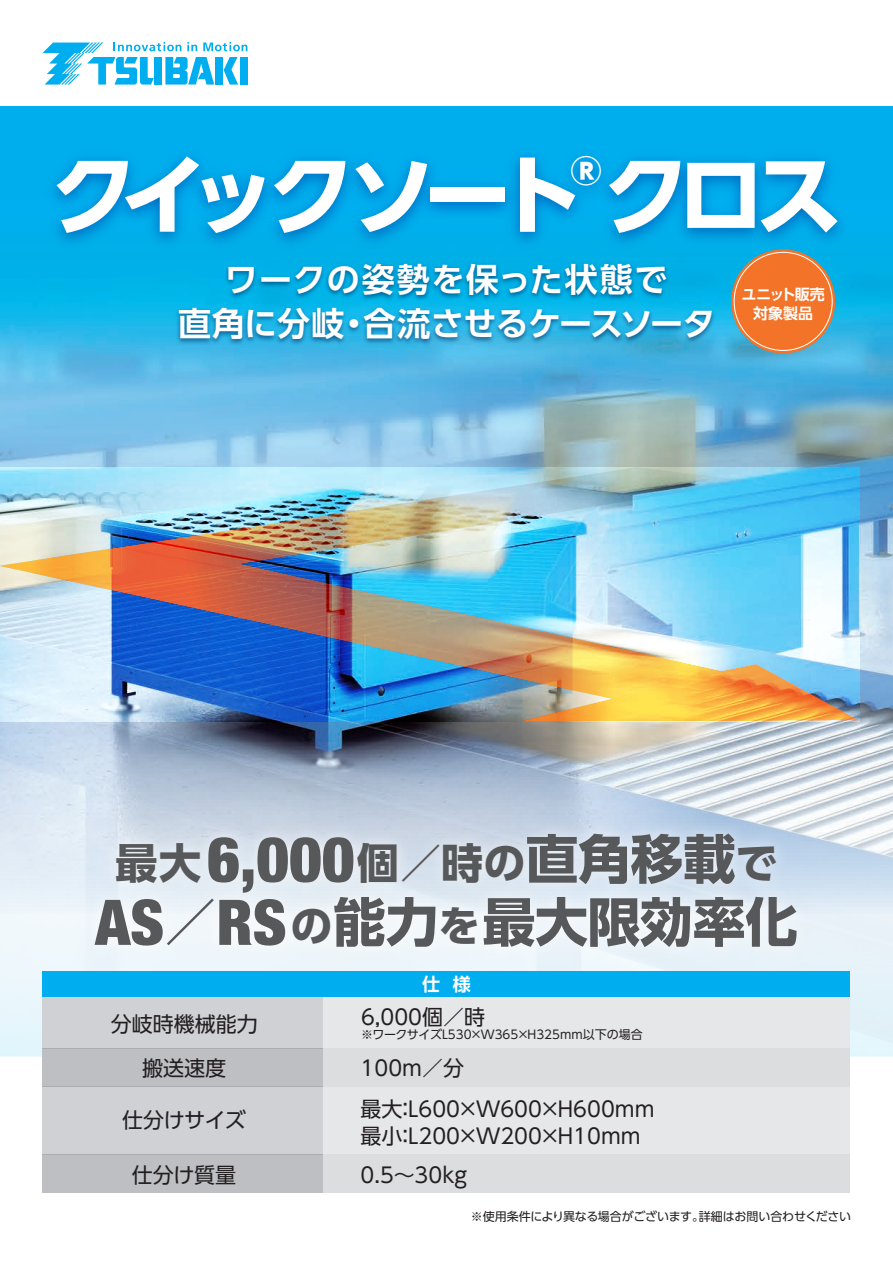
<style>
.page{position:relative;width:893px;height:1263px;background:#fff}
.page>*{position:absolute;margin:0;border:0;box-sizing:border-box;transform-origin:0 0}
.t1{font:700 87px "UD Shin Go Pro";letter-spacing:-.12em;color:#fff}
.t2{font:700 52.5px "UD Shin Go Pro";color:#57585a}
.t3{font:700 42px "UD Shin Go Pro";color:#57585a}
.t4{font:700 35.55px "UD Shin Go Pro";color:#fff}
.t5{font:700 33px/43.5px "UD Shin Go Pro De";letter-spacing:.02em;color:#fff;text-align:center}
.t6{font:21px/40.8px "UD Shin Go Pro";color:#231f20}
.t7{font:700 18px "UD Shin Go Pro De";color:#fff}
.t8{font:700 15px/19.5px "UD Shin Go Pro De";letter-spacing:-.005em;color:#fff;text-align:center}
.t9{font:12px "UD Shin Go Pro";letter-spacing:-.02em;color:#231f20}
.t10{font:12px "UD Shin Go Pro";color:#231f20}
.s1{font-family:"Helvetica Neue";font-weight:900;font-stretch:condensed;font-size:63px}
.s2{font-size:52.5px}
.s3{font-size:42px}
</style>
<div class="page">
<img style="left:0;top:45px;width:893px;height:1012px">
<div style="left:240px;top:57px;width:8px;height:28px;background:#00aeef"></div>
<svg style="left:43px;top:42px;width:204px;height:43px"></svg>
<img style="left:0;top:467px;width:860px;height:76px">
<img style="left:0;top:543px;width:860px;height:179px">
<img style="left:31px;top:93px;width:830px;height:192px">
<img style="left:172px;top:259px;width:552px;height:98px">
<img style="left:72px;top:802px;width:748px;height:169px">
<div style="left:43px;top:971px;width:807px;height:26px;background:#00aeef"></div>
<div style="left:43px;top:997px;width:807px;height:51px;background:#e6e7e9"></div>
<div style="left:43px;top:1086px;width:807px;height:68px;background:#e6e7e9"></div>
<div style="left:43px;top:1048px;width:807px;height:38px;background:#dcdddf"></div>
<div style="left:43px;top:1154px;width:807px;height:39px;background:#dcdddf"></div>
<div style="left:43px;top:997px;width:280px;height:51px;background:#cfd1d4"></div>
<div style="left:43px;top:1086px;width:280px;height:68px;background:#cfd1d4"></div>
<div style="left:43px;top:1048px;width:280px;height:38px;background:#bdbfc3"></div>
<div style="left:43px;top:1154px;width:280px;height:39px;background:#bdbfc3"></div>
<div style="left:731px;top:249px;width:104px;height:104px;background:#f37328;border-radius:50%"></div>
<h1 class="t1" style="left:50px;top:124px;width:794px">クイックソートクロス</h1>
<h3 class="t4" style="left:570px;top:143px;width:33px">®</h3>
<h3 class="t5" style="left:178px;top:257px;width:539px">ワークの姿勢を保った状態で<br>直角に分岐・合流させるケースソータ</h3>
<p class="t8" style="left:741px;top:284px;width:85px">ユニット販売対象製品</p>
<h3 class="t3" style="left:116px;top:829px;width:663px">最大<span class="s1">6,000</span>個／時の<span class="s2">直角移載</span>で</h3>
<h2 class="t2" style="left:95px;top:879px;width:704px"><span class="s1">AS</span>／<span class="s1">RS</span><span class="s3">の</span>能力<span class="s3">を</span>最大限効率化</h2>
<p class="t7" style="left:422px;top:970px;width:50px">仕 様</p>
<p class="t6" style="left:361px;top:996px;width:126px">6,000個／時</p>
<p class="t6" style="left:111px;top:1003px;width:148px">分岐時機械能力</p>
<p class="t10" style="left:361px;top:1025px;width:283px">※ワークサイズL530×W365×H325mm以下の場合</p>
<p class="t6" style="left:142px;top:1047px;width:85px">搬送速度</p>
<p class="t6" style="left:122px;top:1099px;width:125px">仕分けサイズ</p>
<p class="t6" style="left:132px;top:1154px;width:106px">仕分け質量</p>
<p class="t6" style="left:361px;top:1047px;width:295px">100m／分<br>最大：L600×W600×H600mm</p>
<p class="t6" style="left:361px;top:1114px;width:282px">最小：L200×W200×H10mm</p>
<p class="t6" style="left:361px;top:1154px;width:108px">0.5～30kg</p>
<p class="t9" style="left:471px;top:1206px;width:382px">※使用条件により異なる場合がございます。詳細はお問い合わせください</p>
</div>
